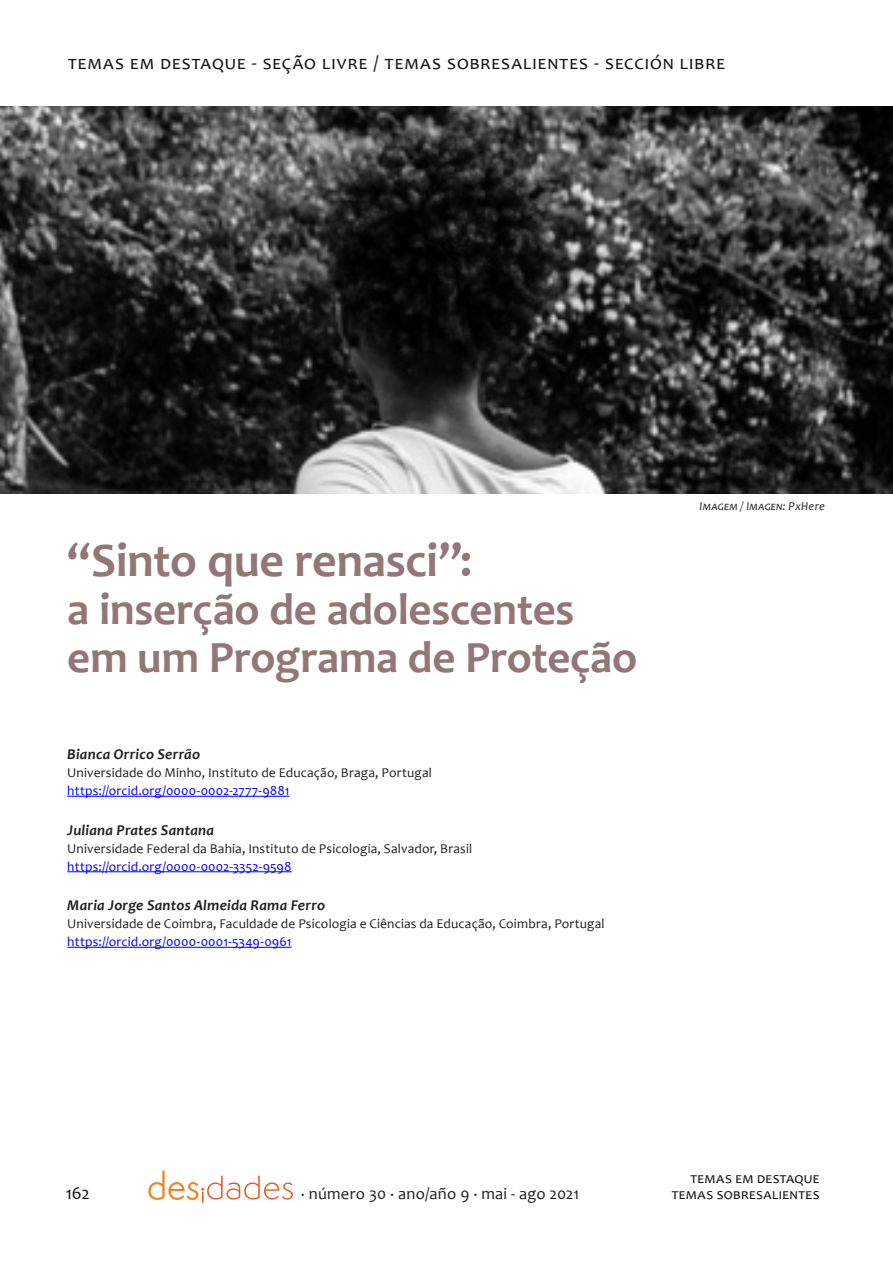
<style>
.page{position:relative;width:893px;height:1263px;background:#fff}
.page>*{position:absolute;margin:0;border:0;box-sizing:border-box;transform-origin:0 0}
.DES_título_1{font:700 48px "Candara";letter-spacing:-.01em;color:#937676}
.DES_título_1-2{font:700 45px/48px "Candara";letter-spacing:-.005em;color:#937676}
.DES_destaque{font:19.5px "Candara";letter-spacing:.1em;color:#141414}
.t1{font:18px "Candara";color:#141414}
.t2{font:16.5px "Candara";letter-spacing:.015em;color:#231f20}
.Autore{font:italic 700 15px "Candara";letter-spacing:.015em;color:#231f20}
.t3{font:15px "Candara";letter-spacing:.025em;color:#141414}
.Instituição_e_ORCID{font:13.5px "Candara";letter-spacing:.01em;color:#231f20}
.Instituição_e_ORCID-2{font:13.5px "Candara";letter-spacing:.01em;color:#00f}
.DES_cred_foto{font:italic 12px "Candara";letter-spacing:.025em;color:#231f20}
</style>
<div class="page">
<svg style="left:148px;top:1170px;width:145px;height:33px"></svg>
<hr style="left:67px;top:796px;width:222px;height:1px;background:#00f">
<hr style="left:67px;top:871px;width:225px;height:1px;background:#00f">
<hr style="left:67px;top:947px;width:225px;height:1px;background:#00f">
<img style="left:0;top:106px;width:893px;height:387px">
<p class="DES_destaque" style="left:68px;top:50px;width:658px">temas em destaque - seção livre / temas sobresalientes - sección libre</p>
<p class="DES_título_1" style="left:67px;top:530px;width:407px">“Sinto que renasci”:</p>
<p class="DES_título_1-2" style="left:67px;top:585px;width:571px">a inserção de adolescentes em um Programa de Proteção</p>
<p class="Autore" style="left:67px;top:745px;width:134px">Bianca Orrico Serrão</p>
<p class="Instituição_e_ORCID" style="left:67px;top:764px;width:366px">Universidade do Minho, Instituto de Educação, Braga, Portugal</p>
<p class="Instituição_e_ORCID-2" style="left:67px;top:782px;width:224px">https://orcid.org/0000-0002-2777-9881</p>
<p class="Autore" style="left:67px;top:821px;width:148px">Juliana Prates Santana</p>
<p class="Instituição_e_ORCID" style="left:67px;top:840px;width:406px">Universidade Federal da Bahia, Instituto de Psicologia, Salvador, Brasil</p>
<p class="Instituição_e_ORCID-2" style="left:67px;top:858px;width:226px">https://orcid.org/0000-0002-3352-9598</p>
<p class="Autore" style="left:67px;top:896px;width:259px">Maria Jorge Santos Almeida Rama Ferro</p>
<p class="Instituição_e_ORCID" style="left:67px;top:915px;width:539px">Universidade de Coimbra, Faculdade de Psicologia e Ciências da Educação, Coimbra, Portugal</p>
<p class="Instituição_e_ORCID-2" style="left:67px;top:933px;width:226px">https://orcid.org/0000-0001-5349-0961</p>
<p class="DES_cred_foto" style="left:699px;top:499px;width:127px">Imagem / Imagen: PxHere</p>
<p class="t3" style="left:690px;top:1168px;width:131px">temas em destaque</p>
<h3 class="t1" style="left:66px;top:1182px;width:26px">162</h3>
<p class="t2" style="left:301px;top:1183px;width:280px">. número 30 . ano/año 9 . mai - ago 2021</p>
<p class="t3" style="left:672px;top:1185px;width:149px">temas sobresalientes</p>
</div>
